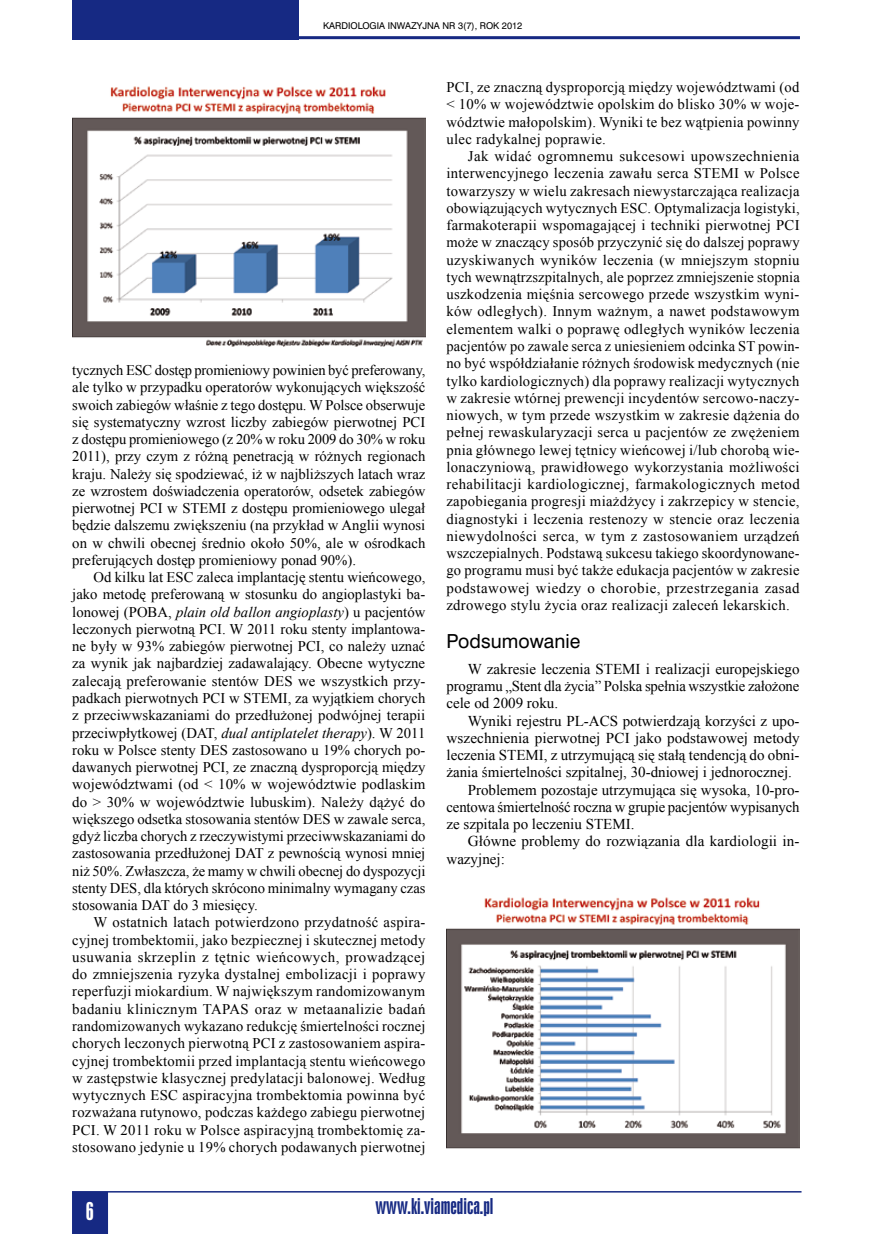
<style>
.page{position:relative;width:872px;height:1234px;background:#fff}
.page>*{position:absolute;margin:0;border:0;box-sizing:border-box;transform-origin:0 0}
.t1{font:21px "Swis 924 PL";color:#fff}
.t2{font:18px "Swis 924 PL";color:#162983}
.t3{font:18px "Swis 721 PL";color:#000}
.t4{font:15px/17.2px "Times New Roman";color:#000;text-align:justify}
.t5{font:14.7px/17.2px "Times New Roman";letter-spacing:.015em;color:#000;text-align:justify}
.t6{font:8.7px "Swis 721 PL";color:#000}
.s1{font-style:italic}
</style>
<div class="page">
<svg style="left:72px;top:1192px;width:36px;height:41px"></svg>
<hr style="left:72px;top:1190px;width:729px;height:2px;background:#162983">
<hr style="left:292px;top:36px;width:508px;height:3px;background:#162983">
<div style="left:72px;top:0;width:226px;height:39px;background:#162983"></div>
<img style="left:72px;top:86px;width:353px;height:261px">
<img style="left:446px;top:897px;width:353px;height:252px">
<p class="t6" style="left:323px;top:20px;width:201px">KARDIOLOGIA INWAZYJNA NR 3(7), ROK 2012</p>
<p class="t5" style="left:72px;top:361px;width:355px">tycznych ESC dostęp promieniowy powinien być preferowany, ale tylko w przypadku operatorów wykonujących większość swoich zabiegów właśnie z tego dostępu. W Polsce obserwuje się systematyczny wzrost liczby zabiegów pierwotnej PCI z dostępu promieniowego (z 20% w roku 2009 do 30% w roku 2011), przy czym z różną penetracją w różnych regionach kraju. Należy się spodziewać, iż w najbliższych latach wraz ze wzrostem doświadczenia operatorów, odsetek zabiegów pierwotnej PCI w STEMI z dostępu promieniowego ulegał będzie dalszemu zwiększeniu (na przykład w Anglii wynosi on w chwili obecnej średnio około 50%, ale w ośrodkach preferujących dostęp promieniowy ponad 90%).</p>
<p class="t5" style="left:72px;top:568px;width:355px;text-indent:21px">Od kilku lat ESC zaleca implantację stentu wieńcowego, jako metodę preferowaną w stosunku do angioplastyki ba&shy;lonowej (POBA, <span class="s1">plain old ballon angioplasty</span>) u pacjentów leczonych pierwotną PCI. W 2011 roku stenty implantowa&shy;ne były w 93% zabiegów pierwotnej PCI, co należy uznać za wynik jak najbardziej zadawalający. Obecne wytyczne zalecają preferowanie stentów DES we wszystkich przy&shy;padkach pierwotnych PCI w STEMI, za wyjątkiem chorych z przeciwwskazaniami do przedłużonej podwójnej terapii przeciwpłytkowej (DAT, <span class="s1">dual antiplatelet therapy</span>). W 2011 roku w Polsce stenty DES zastosowano u 19% chorych po&shy;dawanych pierwotnej PCI, ze znaczną dysproporcją między województwami (od &lt; 10% w województwie podlaskim do &gt; 30% w województwie lubuskim). Należy dążyć do większego odsetka stosowania stentów DES w zawale serca, gdyż liczba chorych z rzeczywistymi przeciwwskazaniami do zastosowania przedłużonej DAT z pewnością wynosi mniej niż 50%. Zwłaszcza, że mamy w chwili obecnej do dyspozycji stenty DES, dla których skrócono minimalny wymagany czas stosowania DAT do 3 miesięcy.</p>
<p class="t5" style="left:72px;top:913px;width:355px;text-indent:21px">W ostatnich latach potwierdzono przydatność aspira&shy;cyjnej trombektomii, jako bezpiecznej i skutecznej metody usuwania skrzeplin z tętnic wieńcowych, prowadzącej do zmniejszenia ryzyka dystalnej embolizacji i poprawy reperfuzji miokardium. W największym randomizowanym badaniu klinicznym TAPAS oraz w metaanalizie badań randomizowanych wykazano redukcję śmiertelności rocznej chorych leczonych pierwotną PCI z zastosowaniem aspira&shy;cyjnej trombektomii przed implantacją stentu wieńcowego w zastępstwie klasycznej predylatacji balonowej. Według wytycznych ESC aspiracyjna trombektomia powinna być rozważana rutynowo, podczas każdego zabiegu pierwotnej PCI. W 2011 roku w Polsce aspiracyjną trombektomię za&shy;stosowano jedynie u 19% chorych podawanych pierwotnej</p>
<p class="t5" style="left:446px;top:78px;width:354px">PCI, ze znaczną dysproporcją między województwami (od &lt; 10% w województwie opolskim do blisko 30% w woje&shy;wództwie małopolskim). Wyniki te bez wątpienia powinny ulec radykalnej poprawie.</p>
<p class="t5" style="left:446px;top:147px;width:355px;text-indent:21px">Jak widać ogromnemu sukcesowi upowszechnienia interwencyjnego leczenia zawału serca STEMI w Polsce towarzyszy w wielu zakresach niewystarczająca realizacja obowiązujących wytycznych ESC. Optymalizacja logistyki, farmakoterapii wspomagającej i techniki pierwotnej PCI może w znaczący sposób przyczynić się do dalszej poprawy uzyskiwanych wyników leczenia (w mniejszym stopniu tych wewnątrzszpitalnych, ale poprzez zmniejszenie stopnia uszkodzenia mięśnia sercowego przede wszystkim wyni&shy;ków odległych). Innym ważnym, a nawet podstawowym elementem walki o poprawę odległych wyników leczenia pacjentów po zawale serca z uniesieniem odcinka ST powin&shy;no być współdziałanie różnych środowisk medycznych (nie tylko kardiologicznych) dla poprawy realizacji wytycznych w zakresie wtórnej prewencji incydentów sercowo-naczy&shy;niowych, w tym przede wszystkim w zakresie dążenia do pełnej rewaskularyzacji serca u pacjentów ze zwężeniem pnia głównego lewej tętnicy wieńcowej i/lub chorobą wie&shy;lonaczyniową, prawidłowego wykorzystania możliwości rehabilitacji kardiologicznej, farmakologicznych metod zapobiegania progresji miażdżycy i zakrzepicy w stencie, diagnostyki i leczenia restenozy w stencie oraz leczenia niewydolności serca, w tym z zastosowaniem urządzeń wszczepialnych. Podstawą sukcesu takiego skoordynowane&shy;go programu musi być także edukacja pacjentów w zakresie podstawowej wiedzy o chorobie, przestrzegania zasad zdrowego stylu życia oraz realizacji zaleceń lekarskich.</p>
<p class="t3" style="left:446px;top:629px;width:135px">Podsumowanie</p>
<p class="t4" style="left:446px;top:659px;width:354px;text-indent:21px">W zakresie leczenia STEMI i realizacji europejskiego programu „Stent dla życia” Polska spełnia wszystkie założone cele od 2009 roku.</p>
<p class="t4" style="left:468px;top:711px;width:333px">Wyniki rejestru PL-ACS potwierdzają korzyści z upo-</p>
<p class="t4" style="left:446px;top:728px;width:354px">wszechnienia pierwotnej PCI jako podstawowej metody</p>
<p class="t4" style="left:446px;top:746px;width:354px">leczenia STEMI, z utrzymującą się stałą tendencją do obni-</p>
<p class="t4" style="left:446px;top:763px;width:347px">żania śmiertelności szpitalnej, 30-dniowej i jednorocznej.</p>
<p class="t4" style="left:468px;top:780px;width:333px">Problemem pozostaje utrzymująca się wysoka, 10-pro-</p>
<p class="t4" style="left:446px;top:797px;width:355px">centowa śmiertelność roczna w grupie pacjentów wypisanych</p>
<p class="t4" style="left:446px;top:815px;width:189px">ze szpitala po leczeniu STEMI.</p>
<p class="t4" style="left:468px;top:832px;width:333px">Główne problemy do rozwiązania dla kardiologii in-</p>
<p class="t4" style="left:446px;top:849px;width:60px">wazyjnej:</p>
<h1 class="t1" style="left:86px;top:1195px;width:10px">6</h1>
<p class="t2" style="left:375px;top:1194px;width:120px">www.ki.viamedica.pl</p>
</div>
